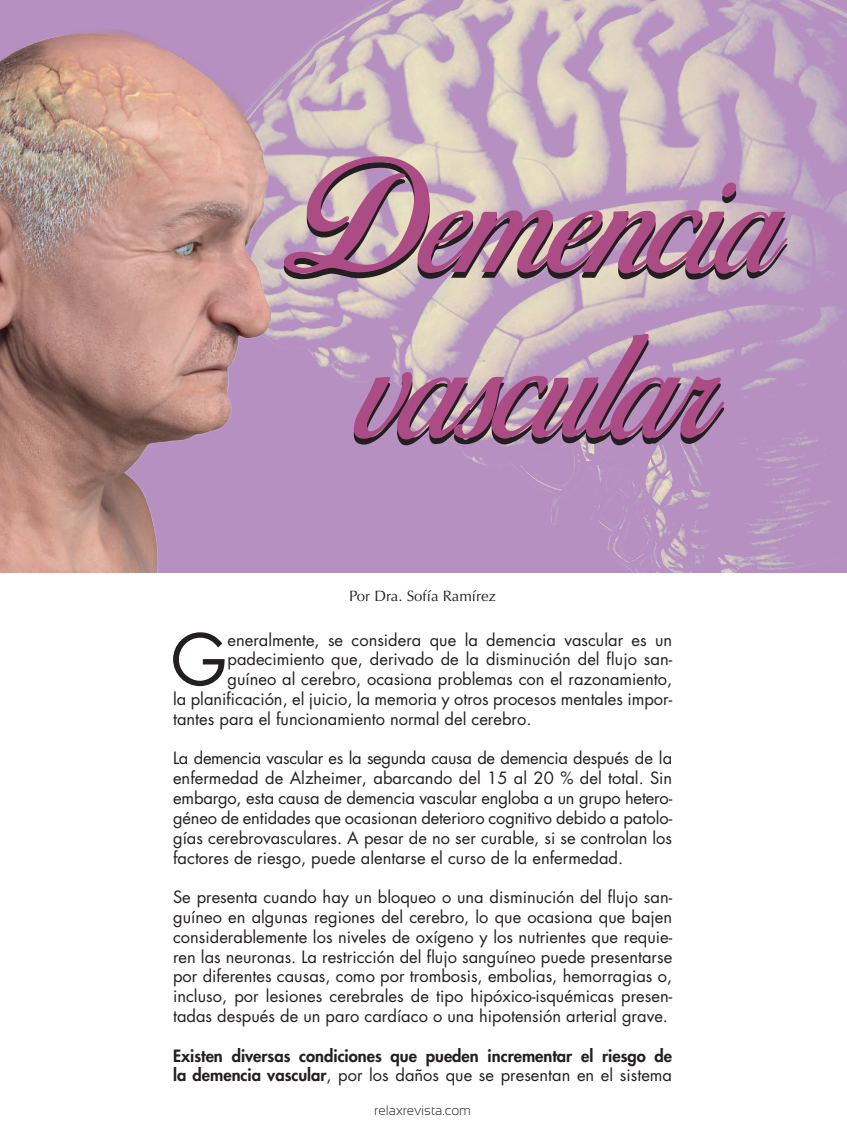
<style>
.page{position:relative;width:847px;height:1145px;background:#fff}
.page>*{position:absolute;margin:0;border:0;box-sizing:border-box;transform-origin:0 0}
.t1{font:69px "Futura Std";color:#231f20}
.t2{font:16.5px/19.8px "Futura Std";color:#231f20;text-align:justify}
.t3{font:800 16.5px/19.8px "Futura Std";color:#231f20}
.t4{font:15px "Optima LT Std";color:#231f20}
.t5{font:300 13.5px "Sansation";color:#231f20}
.s1{font-weight:400}
</style>
<div class="page">
<img style="left:163px;top:0;width:684px;height:572px">
<svg style="left:406px;top:440px;width:318px;height:5px;background:#876e8d"></svg>
<svg style="left:406px;top:274px;width:381px;height:6px;background:#95868c"></svg>
<svg style="left:406px;top:334px;width:318px;height:106px;background:#ac7ea0"></svg>
<svg style="left:406px;top:156px;width:381px;height:118px;background:#b58da3"></svg>
<img style="left:0;top:5px;width:406px;height:567px">
<p class="t4" style="left:349px;top:587px;width:148px">Por Dra. Sofía Ramírez</p>
<h1 class="t1" style="left:171px;top:616px;width:58px">G</h1>
<p class="t2" style="left:227px;top:630px;width:446px">eneralmente, se considera que la demencia vascular es un</p>
<p class="t2" style="left:227px;top:649px;width:446px">padecimiento que, derivado de la disminución del flujo san-</p>
<p class="t2" style="left:227px;top:669px;width:446px">guíneo al cerebro, ocasiona problemas con el razonamiento,</p>
<p class="t2" style="left:173px;top:689px;width:500px">la planificación, el juicio, la memoria y otros procesos mentales impor-</p>
<p class="t2" style="left:173px;top:709px;width:360px">tantes para el funcionamiento normal del cerebro.</p>
<p class="t2" style="left:173px;top:748px;width:500px">La demencia vascular es la segunda causa de demencia después de la enfermedad de Alzheimer, abarcando del 15 al 20 % del total. Sin embargo, esta causa de demencia vascular engloba a un grupo hetero&shy;géneo de entidades que ocasionan deterioro cognitivo debido a patolo&shy;gías cerebrovasculares. A pesar de no ser curable, si se controlan los factores de riesgo, puede alentarse el curso de la enfermedad.</p>
<p class="t2" style="left:173px;top:887px;width:500px">Se presenta cuando hay un bloqueo o una disminución del flujo san&shy;guíneo en algunas regiones del cerebro, lo que ocasiona que bajen considerablemente los niveles de oxígeno y los nutrientes que requie&shy;ren las neuronas. La restricción del flujo sanguíneo puede presentarse por diferentes causas, como por trombosis, embolias, hemorragias o, incluso, por lesiones cerebrales de tipo hipóxico-isquémicas presen&shy;tadas después de un paro cardíaco o una hipotensión arterial grave.</p>
<p class="t3" style="left:173px;top:1045px;width:500px">Existen diversas condiciones que pueden incrementar el riesgo de la demencia vascular<span class="s1">, por los daños que se presentan en el sistema</span></p>
<p class="t5" style="left:374px;top:1103px;width:98px">relaxrevista.com</p>
</div>
